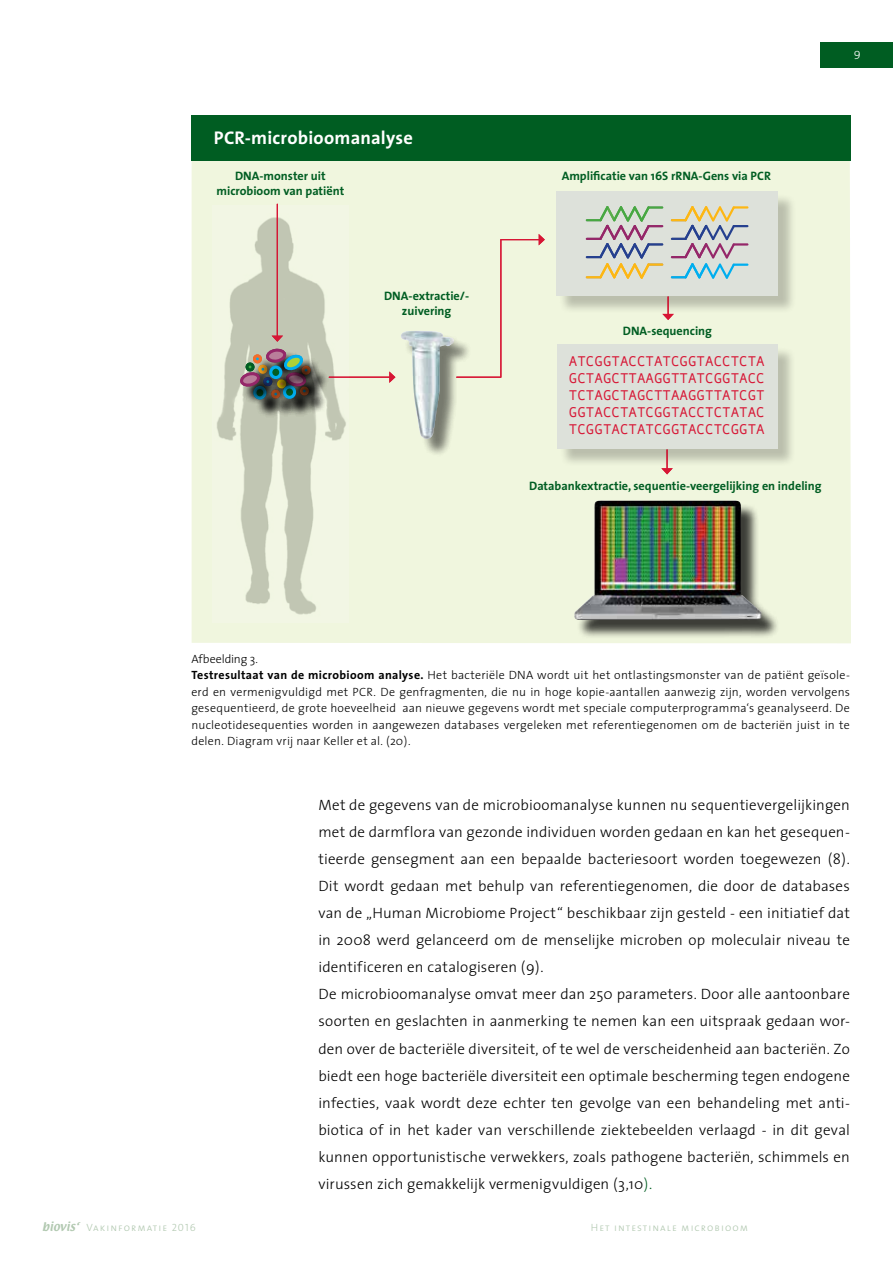
<style>
.page{position:relative;width:893px;height:1263px;background:#fff}
.page>*{position:absolute;margin:0;border:0;box-sizing:border-box;transform-origin:0 0}
.t1{font:700 18.45px "The Sans";letter-spacing:.01em;color:#fff}
.t2{font:300 15px/27px "The Sans";letter-spacing:.01em;color:#000}
.t3{font:14.25px/17.1px "Andale Mono";color:#d71635;text-align:justify}
.t4{font:700 12.3px/14.7px "The Sans";color:#005d22;text-align:center}
.t5{font:300 12px/16.5px "The Sans";letter-spacing:.02em;color:#000}
.t6{font:12px "The Sans Light Caps";color:#fff}
.t7{font:10.5px "The Sans Light Caps";letter-spacing:.1em;color:#b2c9b1}
.s1{font-weight:700}
.s2{color:#005d22}
.s3{font-family:"Textile"}
</style>
<div class="page">
<div style="left:820px;top:43px;width:73px;height:25px;background:#005d22"></div>
<div style="left:192px;top:160px;width:659px;height:483px;background:#f0f6de"></div>
<div style="left:191px;top:115px;width:660px;height:45px;background:#005d22"></div>
<div style="left:558px;top:193px;width:238px;height:121px;background:#000;opacity:.75"></div>
<div style="left:556px;top:191px;width:222px;height:104px;background:#dde1da"></div>
<div style="left:559px;top:347px;width:237px;height:120px;background:#000;opacity:.75"></div>
<div style="left:557px;top:344px;width:221px;height:104px;background:#dde1da"></div>
<svg style="left:662px;top:297px;width:12px;height:23px"></svg>
<img style="left:213px;top:206px;width:136px;height:416px">
<div style="left:304px;top:368px;width:25px;height:25px;background:#000;opacity:.75"></div>
<div style="left:274px;top:392px;width:24px;height:25px;background:#000;opacity:.75"></div>
<div style="left:303px;top:389px;width:24px;height:25px;background:#000;opacity:.75"></div>
<div style="left:256px;top:389px;width:29px;height:28px;background:#000;opacity:.75"></div>
<div style="left:289px;top:375px;width:35px;height:30px;background:#000;opacity:.75"></div>
<div style="left:243px;top:375px;width:35px;height:30px;background:#000;opacity:.75"></div>
<div style="left:287px;top:358px;width:34px;height:30px;background:#000;opacity:.75"></div>
<div style="left:280px;top:382px;width:24px;height:24px;background:#000;opacity:.75"></div>
<svg style="left:240px;top:348px;width:69px;height:49px;background:#837e7a"></svg>
<div style="left:286px;top:388px;width:28px;height:29px;background:#000;opacity:.75"></div>
<div style="left:283px;top:385px;width:13px;height:14px;border:3px solid #00aeef;border-radius:50%"></div>
<div style="left:272px;top:368px;width:29px;height:29px;background:#000;opacity:.75"></div>
<div style="left:271px;top:367px;width:10px;height:10px;background:#005d22;border-radius:50%"></div>
<div style="left:269px;top:366px;width:13px;height:13px;border:3px solid #00aeef;border-radius:50%"></div>
<hr style="left:329px;top:377px;width:61px;height:1px;background:#d71635">
<svg style="left:389px;top:371px;width:6px;height:12px"></svg>
<svg style="left:661px;top:450px;width:12px;height:24px"></svg>
<hr style="left:457px;top:377px;width:43px;height:1px;background:#d71635">
<hr style="left:501px;top:239px;width:38px;height:1px;background:#d71635">
<svg style="left:539px;top:234px;width:6px;height:11px"></svg>
<hr style="left:500px;top:240px;width:1px;height:137px;background:#d71635">
<hr style="left:277px;top:204px;width:1px;height:132px;background:#d71635">
<svg style="left:272px;top:336px;width:11px;height:6px"></svg>
<div style="left:404px;top:333px;width:68px;height:124px;background:#000;opacity:.3"></div>
<img style="left:401px;top:331px;width:53px;height:108px">
<svg style="left:587px;top:206px;width:75px;height:73px"></svg>
<svg style="left:672px;top:206px;width:75px;height:73px"></svg>
<div style="left:577px;top:503px;width:203px;height:136px;background:#000;opacity:.75"></div>
<img style="left:574px;top:500px;width:187px;height:121px">
<p class="t1" style="left:214px;top:123px;width:201px">PCR-microbioomanalyse</p>
<p class="t4" style="left:216px;top:168px;width:129px">DNA-monster uit microbioom van patient</p>
<p class="t4" style="left:326px;top:176px;width:8px">..</p>
<p class="t4" style="left:384px;top:288px;width:87px">DNA-extractie/- zuivering</p>
<p class="t4" style="left:562px;top:168px;width:211px">Amplificatie van 16S rRNA-Gens via PCR</p>
<p class="t6" style="left:854px;top:45px;width:8px">9</p>
<p class="t4" style="left:623px;top:323px;width:91px">DNA-sequencing</p>
<p class="t3" style="left:569px;top:352px;width:197px">ATCGGTACCTATCGGTACCTCTA GCTAGCTTAAGGTTATCGGTACC TCTAGCTAGCTTAAGGTTATCGT GGTACCTATCGGTACCTCTATAC TCGGTACTATCGGTACCTCGGTA</p>
<p class="t4" style="left:529px;top:478px;width:294px">Databankextractie, sequentie-veergelijking en indeling</p>
<p class="t5" style="left:191px;top:650px;width:660px">Afbeelding 3.<br><span class="s1">Testresultaat van de microbioom analyse.</span> Het bacteriële DNA wordt uit het ontlastingsmonster van de patiënt geïsole&shy;erd en vermenigvuldigd met PCR. De genfragmenten, die nu in hoge kopie-aantallen aanwezig zijn, worden vervolgens gesequentieerd, de grote hoeveelheid aan nieuwe gegevens wordt met speciale computerprogramma‘s geanalyseerd. De nucleotidesequenties worden in aangewezen databases vergeleken met referentiegenomen om de bacteriën juist in te delen. Diagram vrij naar Keller et al. (20).</p>
<p class="t2" style="left:318px;top:791px;width:533px">Met de gegevens van de microbioomanalyse kunnen nu sequentievergelijkingen met de darmflora van gezonde individuen worden gedaan en kan het gesequen&shy;tieerde gensegment aan een bepaalde bacteriesoort worden toegewezen (8).<br>Dit wordt gedaan met behulp van referentiegenomen, die door de databases van de „Human Microbiome Project“ beschikbaar zijn gesteld - een initiatief dat in 2008 werd gelanceerd om de menselijke microben op moleculair niveau te identificeren en catalogiseren (9).<br>De microbioomanalyse omvat meer dan 250 parameters. Door alle aantoonbare soorten en geslachten in aanmerking te nemen kan een uitspraak gedaan wor&shy;den over de bacteriële diversiteit, of te wel de verscheidenheid aan bacteriën. Zo biedt een hoge bacteriële diversiteit een optimale bescherming tegen endogene infecties, vaak wordt deze echter ten gevolge van een behandeling met anti&shy;biotica of in het kader van verschillende ziektebeelden verlaagd - in dit geval kunnen opportunistische verwekkers, zoals pathogene bacteriën, schimmels en virussen zich gemakkelijk vermenigvuldigen (3,10<span class="s2">).</span></p>
<p class="t7" style="left:42px;top:1218px;width:155px"><span class="s3">biovis‘</span> Vakinformatie 2016</p>
<p class="t7" style="left:591px;top:1218px;width:159px">Het intestinale microbioom</p>
</div>
